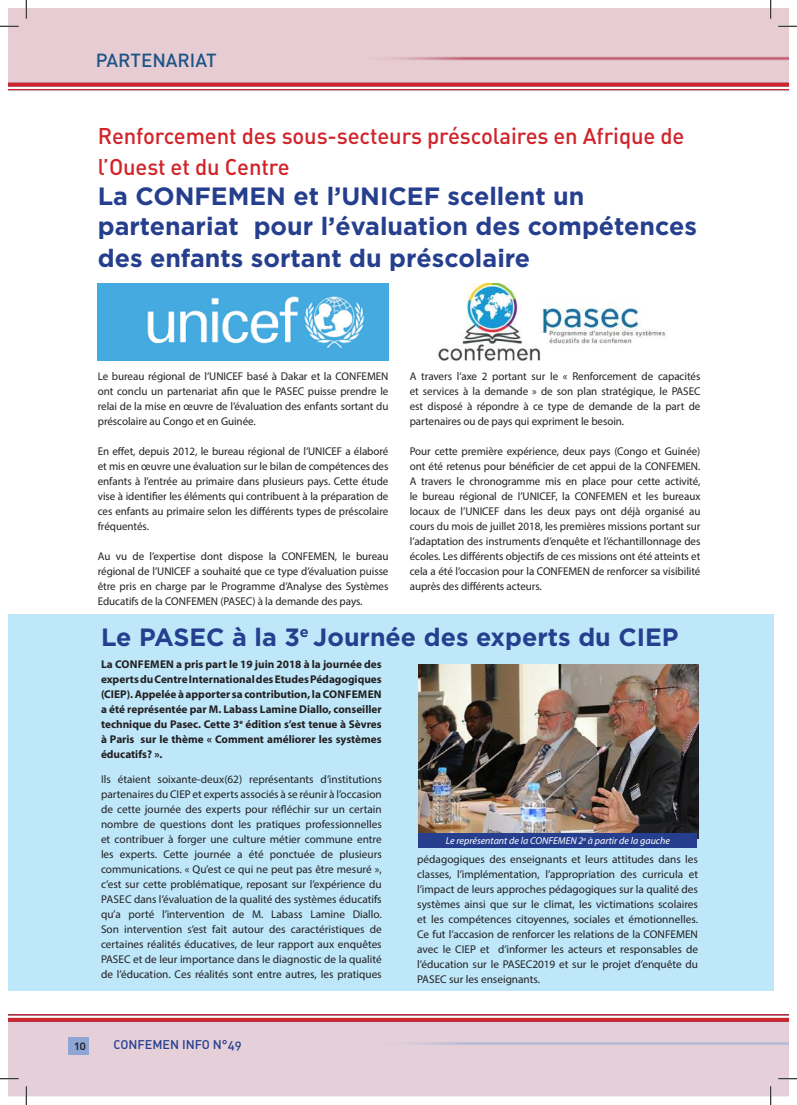
<style>
.page{position:relative;width:797px;height:1105px;background:#fff}
.page>*{position:absolute;margin:0;border:0;box-sizing:border-box;transform-origin:0 0}
.t1{font:700 25px/30px "Gotham HTF";color:#253f8e}
.t2{font:22.5px/31.2px "DIN Medium Alternate";letter-spacing:-.005em;color:#d1232a}
.t3{font:18.75px "DIN Medium Alternate";color:#1c5486}
.t4{font:12.5px "DIN Medium Alternate";color:#253f8e}
.t5{font:12.5px "DIN Medium Alternate";color:#231f20}
.t6{font:11.25px/15px "Myriad Pro";letter-spacing:-.005em;color:#231f20;text-align:justify}
.t7{font:700 11.25px/15px "Myriad Pro";color:#231f20;text-align:justify}
.t8{font:italic 10px "Myriad Pro";color:#fff}
</style>
<div class="page">
<div style="left:9px;top:614px;width:764px;height:377px;background:#bee7fa"></div>
<div style="left:9px;top:1021px;width:779px;height:75px;background:#e5d0d9"></div>
<svg style="left:405px;top:1042px;width:383px;height:3px"></svg>
<div style="left:68px;top:1037px;width:21px;height:17px;background:#8fa6d5"></div>
<div style="left:9px;top:9px;width:779px;height:77px;background:#e7ccd4"></div>
<svg style="left:386px;top:56px;width:402px;height:5px"></svg>
<hr style="left:9px;top:83px;width:779px;height:3px;background:#d1232a">
<hr style="left:9px;top:89px;width:779px;height:1px;background:#d1232a">
<hr style="left:9px;top:1014px;width:779px;height:1px;background:#d1232a">
<svg style="left:9px;top:1018px;width:779px;height:4px;background:#c72934"></svg>
<img style="left:98px;top:284px;width:291px;height:77px">
<img style="left:437px;top:284px;width:229px;height:77px">
<img style="left:418px;top:664px;width:280px;height:175px">
<div style="left:418px;top:833px;width:279px;height:14px;background:#253f8e"></div>
<svg style="left:0;top:25px;width:19px;height:2px"></svg>
<svg style="left:778px;top:25px;width:19px;height:2px"></svg>
<svg style="left:0;top:1078px;width:19px;height:1px"></svg>
<svg style="left:778px;top:1078px;width:19px;height:1px"></svg>
<svg style="left:25px;top:0;width:2px;height:19px"></svg>
<svg style="left:25px;top:1086px;width:2px;height:19px"></svg>
<svg style="left:770px;top:0;width:1px;height:19px"></svg>
<svg style="left:770px;top:1086px;width:1px;height:19px"></svg>
<h3 class="t3" style="left:96px;top:49px;width:122px">PARTENARIAT</h3>
<h2 class="t2" style="left:98px;top:119px;width:588px">Renforcement des sous-secteurs préscolaires en Afrique de l’Ouest et du Centre</h2>
<h1 class="t1" style="left:98px;top:180px;width:600px">La CONFEMEN et l’UNICEF scellent un partenariat pour l’évaluation des compétences</h1>
<h1 class="t1" style="left:98px;top:243px;width:434px">des enfants sortant du préscolaire</h1>
<p class="t6" style="left:98px;top:368px;width:292px">Le bureau régional de l’UNICEF basé à Dakar et la CONFEMEN ont conclu un partenariat afin que le PASEC puisse prendre le relai de la mise en œuvre de l’évaluation des enfants sortant du préscolaire au Congo et en Guinée.</p>
<p class="t6" style="left:98px;top:443px;width:292px">En effet, depuis 2012, le bureau régional de l’UNICEF a élaboré et mis en œuvre une évaluation sur le bilan de compétences des enfants à l’entrée au primaire dans plusieurs pays. Cette étude vise à identifier les éléments qui contribuent à la préparation de ces enfants au primaire selon les différents types de préscolaire fréquentés.</p>
<p class="t6" style="left:98px;top:548px;width:292px">Au vu de l’expertise dont dispose la CONFEMEN, le bureau régional de l’UNICEF a souhaité que ce type d’évaluation puisse être pris en charge par le Programme d’Analyse des Systèmes Educatifs de la CONFEMEN (PASEC) à la demande des pays.</p>
<p class="t6" style="left:410px;top:368px;width:292px">A travers l’axe 2 portant sur le « Renforcement de capacités et services à la demande » de son plan stratégique, le PASEC est disposé à répondre à ce type de demande de la part de partenaires ou de pays qui expriment le besoin.</p>
<p class="t6" style="left:410px;top:443px;width:292px">Pour cette première expérience, deux pays (Congo et Guinée) ont été retenus pour bénéficier de cet appui de la CONFEMEN.<br>A travers le chronogramme mis en place pour cette activité, le bureau régional de l’UNICEF, la CONFEMEN et les bureaux locaux de l’UNICEF dans les deux pays ont déjà organisé au cours du mois de juillet 2018, les premières missions portant sur l’adaptation des instruments d’enquête et l’échantillonnage des écoles. Les différents objectifs de ces missions ont été atteints et cela a été l’occasion pour la CONFEMEN de renforcer sa visibilité auprès des différents acteurs.</p>
<h1 class="t1" style="left:101px;top:621px;width:579px">Le PASEC à la 3<sup>e</sup> Journée des experts du CIEP</h1>
<p class="t7" style="left:101px;top:656px;width:282px">La CONFEMEN a pris part le 19 juin 2018 à la journée des experts du Centre International des Etudes Pédagogiques (CIEP). Appelée à apporter sa contribution, la CONFEMEN a été représentée par M. Labass Lamine Diallo, conseiller technique du Pasec. Cette 3<sup>e</sup> édition s’est tenue à Sèvres à Paris sur le thème « Comment améliorer les systèmes éducatifs? ».</p>
<p class="t6" style="left:101px;top:771px;width:282px">Ils étaient soixante-deux(62) représentants d’institutions partenaires du CIEP et experts associés à se réunir à l’occasion de cette journée des experts pour réfléchir sur un certain nombre de questions dont les pratiques professionnelles et contribuer à forger une culture métier commune entre les experts. Cette journée a été ponctuée de plusieurs communications. « Qu’est ce qui ne peut pas être mesuré », c’est sur cette problématique, reposant sur l’expérience du PASEC dans l’évaluation de la qualité des systèmes éducatifs qu’a porté l’intervention de M. Labass Lamine Diallo.<br>Son intervention s’est fait autour des caractéristiques de certaines réalités éducatives, de leur rapport aux enquêtes PASEC et de leur importance dans le diagnostic de la qualité de l’éducation. Ces réalités sont entre autres, les pratiques</p>
<p class="t8" style="left:446px;top:834px;width:226px">Le représentant de la CONFEMEN 2<sup>e</sup> à partir de la gauche</p>
<p class="t6" style="left:417px;top:851px;width:282px">pédagogiques des enseignants et leurs attitudes dans les classes, l’implémentation, l’appropriation des curricula et l’impact de leurs approches pédagogiques sur la qualité des systèmes ainsi que sur le climat, les victimations scolaires et les compétences citoyennes, sociales et émotionnelles.<br>Ce fut l’accasion de renforcer les relations de la CONFEMEN avec le CIEP et d’informer les acteurs et responsables de l’éducation sur le PASEC2019 et sur le projet d’enquête du PASEC sur les enseignants.</p>
<p class="t5" style="left:74px;top:1037px;width:13px">10</p>
<p class="t4" style="left:113px;top:1036px;width:130px">CONFEMEN INFO N°49</p>
</div>
